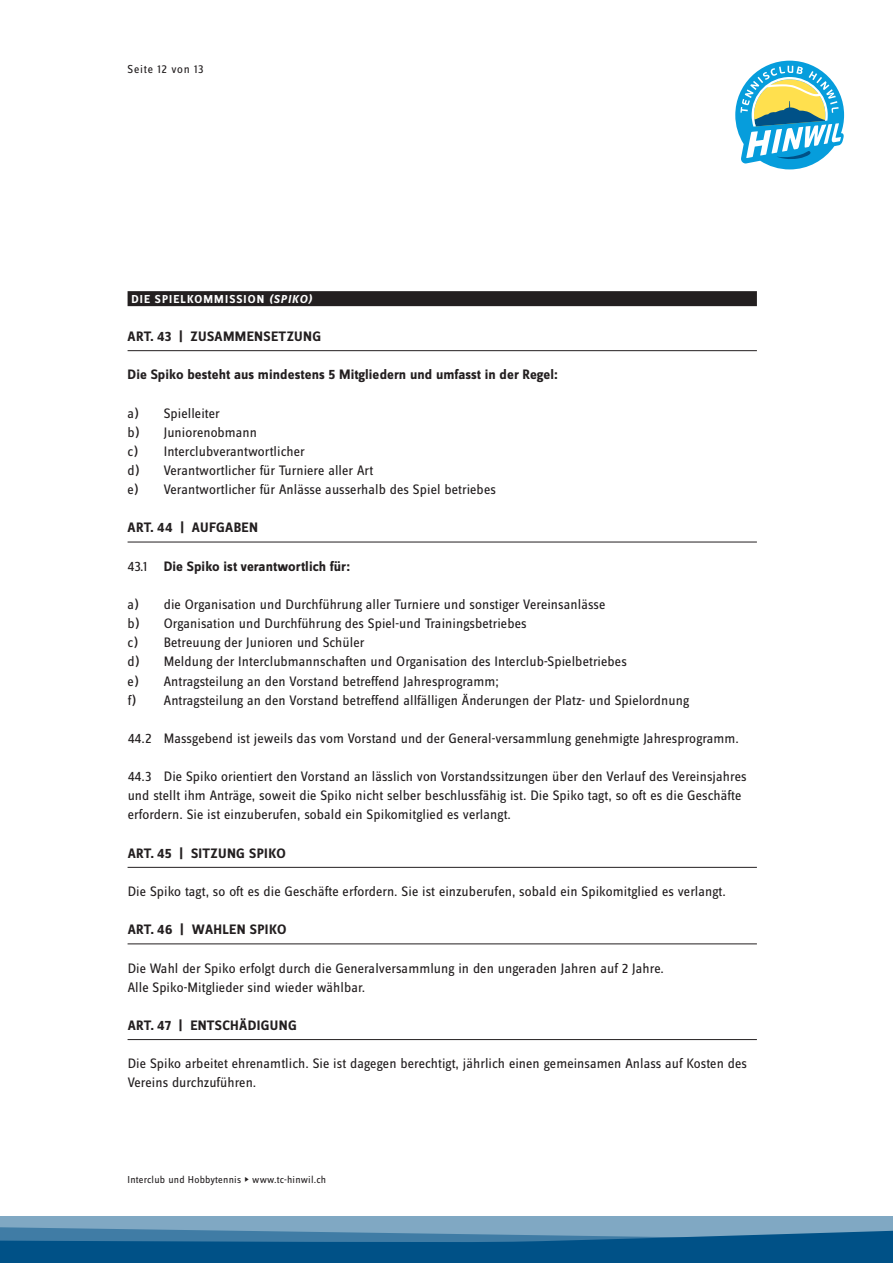
<style>
.page{position:relative;width:893px;height:1263px;background:#fff}
.page>*{position:absolute;margin:0;border:0;box-sizing:border-box;transform-origin:0 0}
.t1{font:14.25px/19.2px "Zine Sans Dis";letter-spacing:.005em;color:#231f20}
.t2{font:700 14.25px "Zine Sans Dis";letter-spacing:.025em;color:#231f20}
.t3{font:700 14.25px "Zine Sans Dis";letter-spacing:.005em;color:#231f20}
.t4{font:700 12px "Zine Sans Dis";letter-spacing:.09em;color:#fff}
.t5{font:12px "Zine Sans Dis";letter-spacing:.06em;color:#231f20}
.t6{font:10.5px "Zine Sans Dis";letter-spacing:.02em;color:#231f20}
.s1{font-style:italic}
.s2{font-weight:400}
.s3{font-family:"Zine Sans Dis Medium Roman Exp"}
</style>
<div class="page">
<div style="left:0;top:1216px;width:893px;height:47px;background:#80a8c3"></div>
<svg style="left:0;top:1227px;width:893px;height:36px"></svg>
<div style="left:128px;top:291px;width:629px;height:15px;background:#231f20"></div>
<hr style="left:128px;top:350px;width:629px;height:1px;background:#231f20">
<hr style="left:128px;top:542px;width:629px;height:1px;background:#231f20">
<hr style="left:128px;top:867px;width:629px;height:1px;background:#231f20">
<hr style="left:128px;top:943px;width:629px;height:1px;background:#231f20">
<hr style="left:128px;top:1039px;width:629px;height:1px;background:#231f20">
<svg style="left:735px;top:61px;width:109px;height:108px"></svg>
<p class="t5" style="left:128px;top:64px;width:77px">Seite 12 von 13</p>
<p class="t4" style="left:131px;top:293px;width:182px">DIE SPIELKOMMISSION <span class="s1">(SPIKO)</span></p>
<p class="t2" style="left:128px;top:329px;width:195px">ART. 43 | ZUSAMMENSETZUNG</p>
<p class="t3" style="left:128px;top:367px;width:432px">Die Spiko besteht aus mindestens 5 Mitgliedern und umfasst in der Regel:</p>
<p class="t1" style="left:128px;top:404px;width:370px">a) Spielleiter<br>b) Juniorenobmann<br>c) Interclubverantwortlicher<br>d) Verantwortlicher für Turniere aller Art<br>e) Verantwortlicher für Anlässe ausserhalb des Spiel betriebes</p>
<p class="t2" style="left:128px;top:520px;width:132px">ART. 44 | AUFGABEN</p>
<p class="t3" style="left:128px;top:559px;width:224px"><span class="s2">43.1</span> Die Spiko ist verantwortlich für:</p>
<p class="t1" style="left:128px;top:595px;width:563px">a) die Organisation und Durchführung aller Turniere und sonstiger Vereinsanlässe<br>b) Organisation und Durchführung des Spiel-und Trainingsbetriebes<br>c) Betreuung der Junioren und Schüler<br>d) Meldung der Interclubmannschaften und Organisation des Interclub-Spielbetriebes<br>e) Antragsteilung an den Vorstand betreffend Jahresprogramm;<br>f) Antragsteilung an den Vorstand betreffend allfälligen Änderungen der Platz- und Spielordnung</p>
<p class="t1" style="left:128px;top:729px;width:613px">44.2 Massgebend ist jeweils das vom Vorstand und der General-versammlung genehmigte Jahresprogramm.</p>
<p class="t1" style="left:128px;top:767px;width:620px">44.3 Die Spiko orientiert den Vorstand an lässlich von Vorstandssitzungen über den Verlauf des Vereinsjahres und stellt ihm Anträge, soweit die Spiko nicht selber beschlussfähig ist. Die Spiko tagt, so oft es die Geschäfte erfordern. Sie ist einzuberufen, sobald ein Spikomitglied es verlangt.</p>
<p class="t2" style="left:128px;top:846px;width:160px">ART. 45 | SITZUNG SPIKO</p>
<p class="t1" style="left:128px;top:882px;width:600px">Die Spiko tagt, so oft es die Geschäfte erfordern. Sie ist einzuberufen, sobald ein Spikomitglied es verlangt.</p>
<p class="t2" style="left:128px;top:922px;width:160px">ART. 46 | WAHLEN SPIKO</p>
<p class="t1" style="left:128px;top:959px;width:538px">Die Wahl der Spiko erfolgt durch die Generalversammlung in den ungeraden Jahren auf 2 Jahre.<br>Alle Spiko-Mitglieder sind wieder wählbar.</p>
<p class="t2" style="left:128px;top:1018px;width:171px">ART. 47 | ENTSCHÄDIGUNG</p>
<p class="t1" style="left:128px;top:1054px;width:621px">Die Spiko arbeitet ehrenamtlich. Sie ist dagegen berechtigt, jährlich einen gemeinsamen Anlass auf Kosten des<br>Vereins durchzuführen.</p>
<p class="t6" style="left:128px;top:1174px;width:200px">Interclub und Hobbytennis <span class="s3">n</span> www.tc-hinwil.ch</p>
</div>
